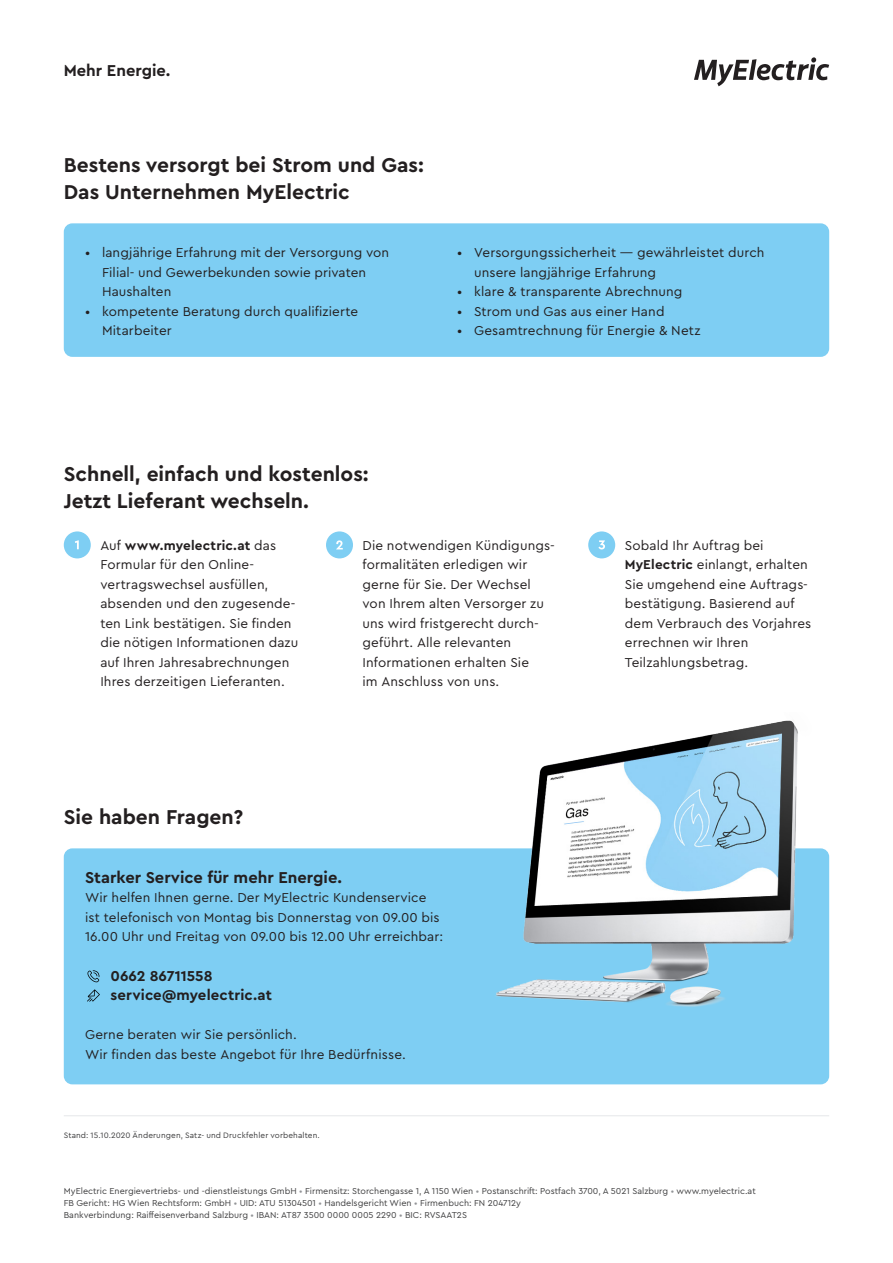
<style>
.page{position:relative;width:893px;height:1263px;background:#fff}
.page>*{position:absolute;margin:0;border:0;box-sizing:border-box;transform-origin:0 0}
.t1{font:700 21px/27px "Cera Pro";color:#231f20}
.t2{font:700 16.5px "Cera Pro";color:#231f20}
.copy{font:700 15px "Cera Pro";letter-spacing:.005em;color:#231f20}
.copy-2{font:13.5px/19.5px "Cera Pro";letter-spacing:.01em;color:#231f20}
.t3{font:9px/12px "Cera Pro";color:#3e3e3f}
.kleingedrucktes{font:8.25px "Cera Pro";letter-spacing:.015em;color:#3e3e3f}
.s1{font-weight:700}
.s2{color:#939598}
</style>
<div class="page">
<div style="left:64px;top:848px;width:765px;height:236px;background:#7ecef3;border-radius:9px"></div>
<hr style="left:64px;top:1115px;width:765px;height:1px;background:#e6e7e9">
<img style="left:473px;top:720px;width:347px;height:287px">
<div style="left:64px;top:223px;width:765px;height:134px;background:#7ecef3;border-radius:9px"></div>
<div style="left:64px;top:531px;width:27px;height:27px;background:#7ecef3;border-radius:50%"></div>
<svg style="left:75px;top:540px;width:4px;height:9px"></svg>
<div style="left:326px;top:531px;width:27px;height:27px;background:#7ecef3;border-radius:50%"></div>
<svg style="left:336px;top:540px;width:7px;height:9px"></svg>
<div style="left:588px;top:531px;width:27px;height:27px;background:#7ecef3;border-radius:50%"></div>
<svg style="left:598px;top:540px;width:7px;height:9px"></svg>
<svg style="left:87px;top:989px;width:13px;height:13px"></svg>
<svg style="left:87px;top:970px;width:12px;height:12px"></svg>
<svg style="left:694px;top:57px;width:135px;height:29px"></svg>
<p class="t2" style="left:64px;top:60px;width:108px">Mehr Energie.</p>
<h2 class="t1" style="left:64px;top:150px;width:362px">Bestens versorgt bei Strom und Gas:<br>Das Unternehmen MyElectric</h2>
<p class="copy-2" style="left:102px;top:242px;width:288px;text-indent:-17px">• langjährige Erfahrung mit der Versorgung von<br>Filial- und Gewerbekunden sowie privaten<br>Haushalten</p>
<p class="copy-2" style="left:102px;top:301px;width:258px;text-indent:-17px">• kompetente Beratung durch qualifizierte<br>Mitarbeiter</p>
<p class="copy-2" style="left:474px;top:242px;width:292px;text-indent:-17px">• Versorgungssicherheit — gewährleistet durch unsere langjährige Erfahrung</p>
<p class="copy-2" style="left:457px;top:281px;width:227px">• klare &amp; transparente Abrechnung</p>
<p class="copy-2" style="left:457px;top:301px;width:209px">• Strom und Gas aus einer Hand</p>
<p class="copy-2" style="left:457px;top:320px;width:245px">• Gesamtrechnung für Energie &amp; Netz</p>
<h2 class="t1" style="left:64px;top:459px;width:306px">Schnell, einfach und kostenlos:<br>Jetzt Lieferant wechseln.</h2>
<p class="copy-2" style="left:100px;top:535px;width:200px">Auf <span class="s1">www.myelectric.at</span> das<br>Formular für den Online&shy;vertragswechsel ausfüllen, absenden und den zugesende&shy;ten Link bestätigen. Sie finden die nötigen Informationen dazu auf Ihren Jahresabrechnungen<br>Ihres derzeitigen Lieferanten.</p>
<p class="copy-2" style="left:362px;top:535px;width:194px">Die notwendigen Kündigungs&shy;formalitäten erledigen wir gerne für Sie. Der Wechsel von Ihrem alten Versorger zu uns wird fristgerecht durch&shy;geführt. Alle relevanten<br>Informationen erhalten Sie<br>im Anschluss von uns.</p>
<p class="copy-2" style="left:625px;top:535px;width:188px">Sobald Ihr Auftrag bei<br><span class="s1">MyElectric</span> einlangt, erhalten<br>Sie umgehend eine Auftrags&shy;bestätigung. Basierend auf dem Verbrauch des Vorjahres errechnen wir Ihren<br>Teilzahlungsbetrag.</p>
<h2 class="t1" style="left:64px;top:802px;width:181px">Sie haben Fragen?</h2>
<h3 class="t2" style="left:85px;top:866px;width:258px">Starker Service für mehr Energie.</h3>
<p class="copy-2" style="left:85px;top:888px;width:360px">Wir helfen Ihnen gerne. Der MyElectric Kundenservice ist telefonisch von Montag bis Donnerstag von 09.00 bis<br>16.00 Uhr und Freitag von 09.00 bis 12.00 Uhr erreichbar:</p>
<p class="copy" style="left:111px;top:965px;width:104px">0662 86711558</p>
<p class="copy" style="left:111px;top:985px;width:163px">service@myelectric.at</p>
<p class="copy-2" style="left:85px;top:1024px;width:322px">Gerne beraten wir Sie persönlich.<br>Wir finden das beste Angebot für Ihre Bedürfnisse.</p>
<p class="kleingedrucktes" style="left:64px;top:1129px;width:257px">Stand: 15.10.2020 Änderungen, Satz- und Druckfehler vorbehalten.</p>
<p class="t3" style="left:64px;top:1184px;width:693px">MyElectric Energievertriebs- und -dienstleistungs GmbH <span class="s2">•</span> Firmensitz: Storchengasse 1, A 1150 Wien <span class="s2">•</span> Postanschrift: Postfach 3700, A 5021 Salzburg <span class="s2">•</span> www.myelectric.at</p>
<p class="t3" style="left:64px;top:1196px;width:459px">FB Gericht: HG Wien Rechtsform: GmbH <span class="s2">•</span> UID: ATU 51304501 <span class="s2">•</span> Handelsgericht Wien <span class="s2">•</span> Firmenbuch: FN 204712y<br>Bankverbindung: Raiffeisenverband Salzburg <span class="s2">•</span> IBAN: AT87 3500 0000 0005 2290 <span class="s2">•</span> BIC: RVSAAT2S</p>
</div>
